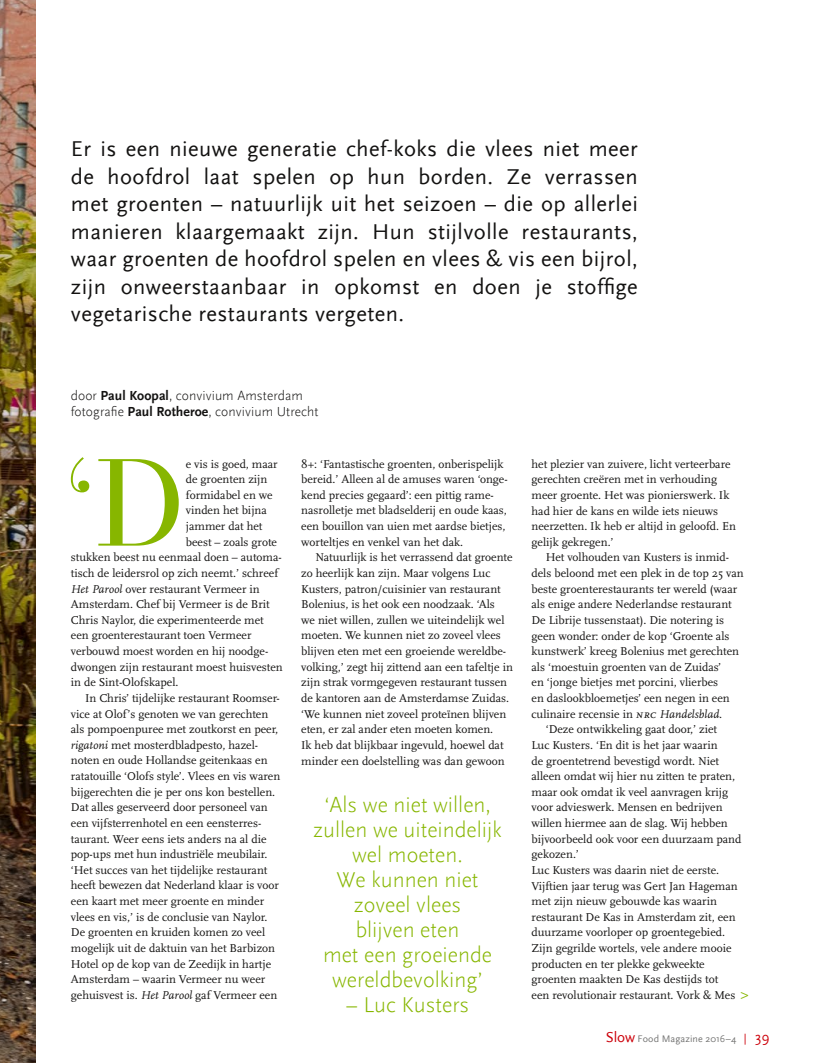
<style>
.page{position:relative;width:815px;height:1063px;background:#fff}
.page>*{position:absolute;margin:0;border:0;box-sizing:border-box;transform-origin:0 0}
.t1{font:122.88px "Bauer Bodoni Roman Os F";color:#87b600}
.t2{font:22.5px/27.5px "Scala Sans";letter-spacing:.02em;color:#131211;text-align:justify}
.t3{font:300 22.5px/25px "Scala Sans";color:#87b600;text-align:center}
.t4{font:300 13.75px/16.2px "Scala Sans";letter-spacing:.005em;color:#131211}
.t5{font:11.88px/15.6px "Scala";color:#131211}
.t6{font:10px "Scala Sans";letter-spacing:.01em;color:#747473}
.s1{font-weight:700}
.s2{font-style:italic}
.s3{font-family:"Scala Caps";font-style:italic}
.s4{font-family:"Scala Sans";font-size:15px;color:#87b600}
.s5{font-size:15px;color:#cc000a}
.s6{font-style:inherit}
.s7{font-size:11.25px;color:#cc000a}
</style>
<div class="page">
<img style="left:0;top:0;width:35px;height:1063px">
<p class="t2" style="left:71px;top:135px;width:569px">Er is een nieuwe generatie chef-koks die vlees niet meer de hoofdrol laat spelen op hun borden. Ze verrassen met groenten – natuurlijk uit het seizoen – die op allerlei manieren klaargemaakt zijn. Hun stijlvolle restaurants, waar groenten de hoofdrol spelen en vlees &amp; vis een bijrol, zijn onweerstaanbaar in opkomst en doen je stoffige vegetarische restaurants vergeten.</p>
<p class="t4" style="left:71px;top:387px;width:249px">door <span class="s1">Paul Koopal</span>, convivium Amsterdam fotografie <span class="s1">Paul Rotheroe</span>, convivium Utrecht</p>
<h1 class="t1" style="left:63px;top:430px;width:124px">‘D</h1>
<p class="t5" style="left:186px;top:456px;width:93px">e vis is goed, maar</p>
<p class="t5" style="left:301px;top:456px;width:208px">8+: ‘Fantastische groenten, onberispelijk bereid.’ Alleen al de amuses waren ‘onge&shy;kend precies gegaard’: een pittig rame&shy;nasrolletje met bladselderij en oude kaas, een bouillon van uien met aardse bietjes, worteltjes en venkel van het dak.</p>
<p class="t5" style="left:301px;top:550px;width:213px;text-indent:14px">Natuurlijk is het verrassend dat groente zo heerlijk kan zijn. Maar volgens Luc Kusters, patron/cuisinier van restaurant Bolenius, is het ook een noodzaak. ‘Als<br>we niet willen, zullen we uiteindelijk wel moeten. We kunnen niet zo zoveel vlees blijven eten met een groeiende wereldbe&shy;volking,’ zegt hij zittend aan een tafeltje in zijn strak vormgegeven restaurant tussen de kantoren aan de Amsterdamse Zuidas. ‘We kunnen niet zoveel proteïnen blijven eten, er zal ander eten moeten komen.<br>Ik heb dat blijkbaar ingevuld, hoewel dat minder een doelstelling was dan gewoon</p>
<p class="t5" style="left:186px;top:472px;width:83px">de groenten zijn</p>
<p class="t5" style="left:186px;top:487px;width:88px">formidabel en we</p>
<p class="t5" style="left:186px;top:503px;width:83px">vinden het bijna</p>
<p class="t5" style="left:186px;top:519px;width:78px">jammer dat het</p>
<p class="t5" style="left:186px;top:534px;width:93px">beest – zoals grote</p>
<p class="t5" style="left:71px;top:550px;width:212px">stukken beest nu eenmaal doen – automa-</p>
<p class="t5" style="left:71px;top:565px;width:209px">tisch de leidersrol op zich neemt.’ schreef</p>
<p class="t5" style="left:71px;top:581px;width:190px"><span class="s2">Het Parool</span> over restaurant Vermeer in</p>
<p class="t5" style="left:71px;top:597px;width:200px">Amsterdam. Chef bij Vermeer is de Brit</p>
<p class="t5" style="left:71px;top:612px;width:194px">Chris Naylor, die experimenteerde met</p>
<p class="t5" style="left:71px;top:628px;width:182px">een groenterestaurant toen Vermeer</p>
<p class="t5" style="left:71px;top:644px;width:199px">verbouwd moest worden en hij noodge-</p>
<p class="t5" style="left:71px;top:659px;width:214px">dwongen zijn restaurant moest huisvesten</p>
<p class="t5" style="left:71px;top:675px;width:109px">in de Sint-Olofskapel.</p>
<p class="t5" style="left:85px;top:690px;width:196px">In Chris’ tijdelijke restaurant Roomser-</p>
<p class="t5" style="left:71px;top:706px;width:199px">vice at Olof’s genoten we van gerechten</p>
<p class="t5" style="left:71px;top:722px;width:209px">als pompoenpuree met zoutkorst en peer,</p>
<p class="t5" style="left:71px;top:737px;width:189px"><span class="s2">rigatoni</span> met mosterdbladpesto, hazel-</p>
<p class="t5" style="left:71px;top:753px;width:198px">noten en oude Hollandse geitenkaas en</p>
<p class="t5" style="left:71px;top:769px;width:211px">ratatouille ‘Olofs style’. Vlees en vis waren</p>
<p class="t5" style="left:71px;top:784px;width:206px">bijgerechten die je per ons kon bestellen.</p>
<p class="t5" style="left:71px;top:800px;width:199px">Dat alles geserveerd door personeel van</p>
<p class="t5" style="left:71px;top:815px;width:192px">een vijfsterrenhotel en een eensterres-</p>
<p class="t5" style="left:71px;top:831px;width:197px">taurant. Weer eens iets anders na al die</p>
<p class="t5" style="left:71px;top:847px;width:198px">pop-ups met hun industriële meubilair.</p>
<p class="t5" style="left:71px;top:862px;width:198px">‘Het succes van het tijdelijke restaurant</p>
<p class="t5" style="left:71px;top:878px;width:210px">heeft bewezen dat Nederland klaar is voor</p>
<p class="t5" style="left:71px;top:894px;width:195px">een kaart met meer groente en minder</p>
<p class="t5" style="left:71px;top:909px;width:198px">vlees en vis,’ is de conclusie van Naylor.</p>
<p class="t5" style="left:71px;top:925px;width:196px">De groenten en kruiden komen zo veel</p>
<p class="t5" style="left:71px;top:940px;width:206px">mogelijk uit de daktuin van het Barbizon</p>
<p class="t5" style="left:71px;top:956px;width:202px">Hotel op de kop van de Zeedijk in hartje</p>
<p class="t5" style="left:71px;top:972px;width:196px">Amsterdam – waarin Vermeer nu weer</p>
<p class="t5" style="left:71px;top:987px;width:208px">gehuisvest is. <span class="s2">Het Parool</span> gaf Vermeer een</p>
<h2 class="t3" style="left:313px;top:793px;width:190px">‘Als we niet willen, zullen we uiteindelijk wel moeten.<br>We kunnen niet zoveel vlees<br>blijven eten<br>met een groeiende wereldbevolking’</h2>
<h2 class="t3" style="left:346px;top:993px;width:125px">– Luc Kusters</h2>
<p class="t5" style="left:532px;top:456px;width:206px">het plezier van zuivere, licht verteerbare gerechten creëren met in verhouding meer groente. Het was pionierswerk. Ik had hier de kans en wilde iets nieuws neerzetten. Ik heb er altijd in geloofd. En gelijk gekregen.’</p>
<p class="t5" style="left:546px;top:550px;width:185px">Het volhouden van Kusters is inmid-</p>
<p class="t5" style="left:532px;top:566px;width:214px">dels beloond met een plek in de top 25 van</p>
<p class="t5" style="left:532px;top:581px;width:207px">beste groenterestaurants ter wereld (waar</p>
<p class="t5" style="left:532px;top:597px;width:202px">als enige andere Nederlandse restaurant</p>
<p class="t5" style="left:532px;top:612px;width:194px">De Librije tussenstaat). Die notering is</p>
<p class="t5" style="left:532px;top:628px;width:200px">geen wonder: onder de kop ‘Groente als</p>
<p class="t5" style="left:532px;top:644px;width:209px">kunstwerk’ kreeg Bolenius met gerechten</p>
<p class="t5" style="left:532px;top:659px;width:191px">als ‘moestuin groenten van de Zuidas’</p>
<p class="t5" style="left:532px;top:675px;width:188px">en ‘jonge bietjes met porcini, vlierbes</p>
<p class="t5" style="left:532px;top:691px;width:200px">en daslookbloemetjes’ een negen in een</p>
<p class="t5" style="left:532px;top:706px;width:192px">culinaire recensie in <span class="s3">nrc</span> <span class="s2">Handelsblad</span>.</p>
<p class="t5" style="left:546px;top:722px;width:173px">‘Deze ontwikkeling gaat door,’ ziet</p>
<p class="t5" style="left:532px;top:737px;width:188px">Luc Kusters. ‘En dit is het jaar waarin</p>
<p class="t5" style="left:532px;top:753px;width:189px">de groentetrend bevestigd wordt. Niet</p>
<p class="t5" style="left:532px;top:769px;width:205px">alleen omdat wij hier nu zitten te praten,</p>
<p class="t5" style="left:532px;top:784px;width:198px">maar ook omdat ik veel aanvragen krijg</p>
<p class="t5" style="left:532px;top:800px;width:193px">voor advieswerk. Mensen en bedrijven</p>
<p class="t5" style="left:532px;top:816px;width:198px">willen hiermee aan de slag. Wij hebben</p>
<p class="t5" style="left:532px;top:831px;width:211px">bijvoorbeeld ook voor een duurzaam pand</p>
<p class="t5" style="left:532px;top:847px;width:49px">gekozen.’</p>
<p class="t5" style="left:532px;top:862px;width:189px">Luc Kusters was daarin niet de eerste.</p>
<p class="t5" style="left:532px;top:878px;width:208px">Vijftien jaar terug was Gert Jan Hageman</p>
<p class="t5" style="left:532px;top:894px;width:187px">met zijn nieuw gebouwde kas waarin</p>
<p class="t5" style="left:532px;top:909px;width:206px">restaurant De Kas in Amsterdam zit, een</p>
<p class="t5" style="left:532px;top:925px;width:195px">duurzame voorloper op groentegebied.</p>
<p class="t5" style="left:532px;top:941px;width:202px">Zijn gegrilde wortels, vele andere mooie</p>
<p class="t5" style="left:532px;top:956px;width:175px">producten en ter plekke gekweekte</p>
<p class="t5" style="left:532px;top:972px;width:188px">groenten maakten De Kas destijds tot</p>
<p class="t5" style="left:532px;top:988px;width:219px">een revolutionair restaurant. Vork &amp; Mes <span class="s4">&gt;</span></p>
<p class="t6" style="left:606px;top:1034px;width:165px"><span class="s5">S</span><span class="s5">low</span> Food Magazine <span class="s6">2016–4</span> <span class="s7">|</span> <span class="s5">39</span></p>
</div>
